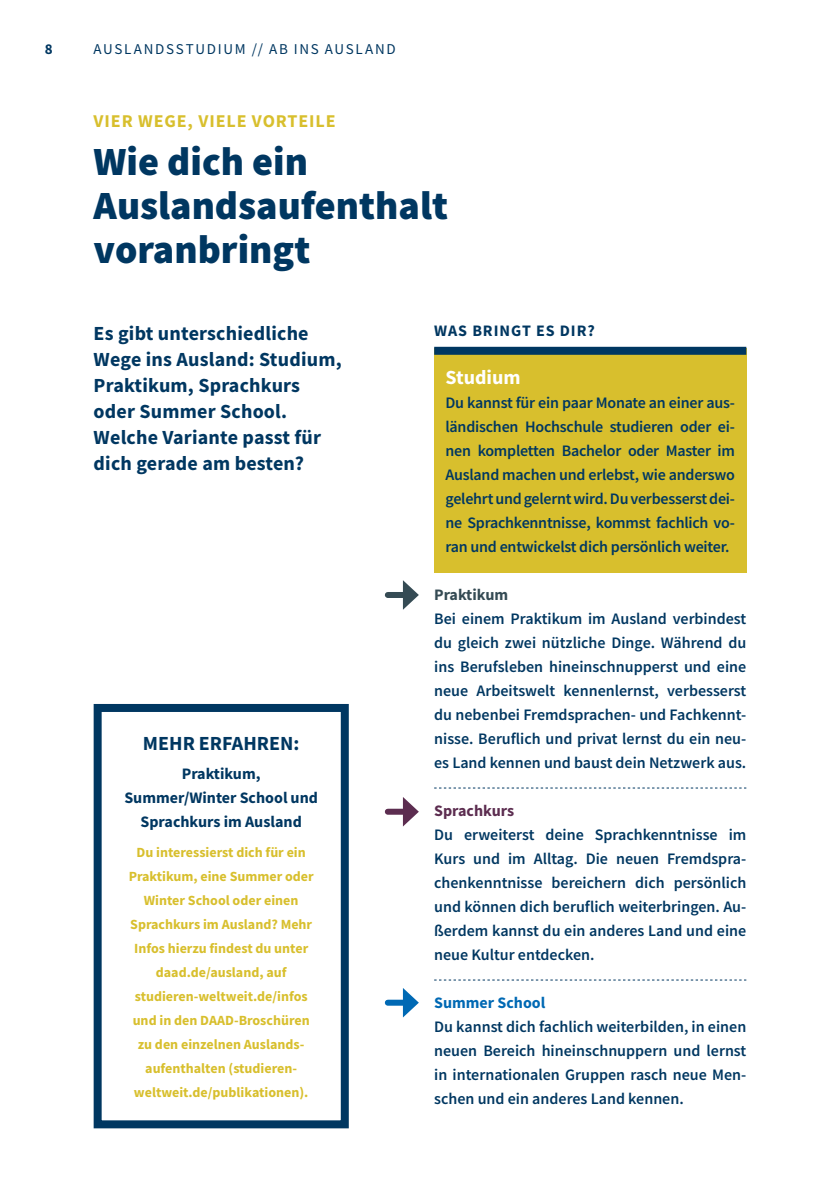
<style>
.page{position:relative;width:840px;height:1191px;background:#fff}
.page>*{position:absolute;margin:0;border:0;box-sizing:border-box;transform-origin:0 0}
.t1{font:900 40px/44px "Source Sans Pro";color:#003761}
.t2{font:700 20px/26px "Source Sans Pro";letter-spacing:.01em;color:#003761}
.t3{font:700 20px "Source Sans Pro";color:#fff}
.t4{font:700 18px "Source Sans Pro";letter-spacing:.05em;color:#d8bf2d}
.t5{font:600 16px/24px "Source Sans Pro";color:#003761;text-align:justify}
.t6{font:700 16px/24px "Source Sans Pro";color:#003761;text-align:center}
.t7{font:700 16px "Source Sans Pro";letter-spacing:.06em;color:#003761}
.t8{font:700 16px "Source Sans Pro";color:#0069b4}
.t9{font:700 16px "Source Sans Pro";color:#5c2d50}
.t10{font:700 16px "Source Sans Pro";color:#354b54}
.t11{font:15px "Source Sans Pro";letter-spacing:.11em;color:#003761}
.t12{font:700 15px "Source Sans Pro";color:#003761}
.t13{font:700 14px/24px "Source Sans Pro";color:#d8bf2d;text-align:center}
</style>
<div class="page">
<div style="left:434px;top:349px;width:312px;height:224px;background:#d8bf2d"></div>
<div style="left:387px;top:592px;width:21px;height:6px;background:#354b54"></div>
<svg style="left:402px;top:580px;width:16px;height:30px"></svg>
<div style="left:387px;top:999px;width:21px;height:6px;background:#0069b4"></div>
<svg style="left:402px;top:988px;width:16px;height:29px"></svg>
<div style="left:387px;top:808px;width:21px;height:6px;background:#5c2d50"></div>
<svg style="left:402px;top:797px;width:16px;height:29px"></svg>
<div style="left:434px;top:347px;width:312px;height:8px;background:#003761"></div>
<svg style="left:434px;top:979px;width:312px;height:1px"></svg>
<svg style="left:434px;top:787px;width:312px;height:1px"></svg>
<div style="left:94px;top:704px;width:254px;height:424px;border:8px solid #003761"></div>
<p class="t12" style="left:45px;top:39px;width:9px">8</p>
<p class="t11" style="left:94px;top:40px;width:303px">AUSLANDSSTUDIUM // AB INS AUSLAND</p>
<h1 class="t4" style="left:94px;top:109px;width:243px">VIER WEGE, VIELE VORTEILE</h1>
<h2 class="t1" style="left:94px;top:139px;width:355px">Wie dich ein<br>Auslandsaufenthalt voranbringt</h2>
<p class="t2" style="left:94px;top:320px;width:249px">Es gibt unterschiedliche<br>Wege ins Ausland: Studium,<br>Praktikum, Sprachkurs oder Summer School.<br>Welche Variante passt für dich gerade am besten?</p>
<h3 class="t7" style="left:434px;top:320px;width:162px">WAS BRINGT ES DIR?</h3>
<h4 class="t3" style="left:445px;top:364px;width:77px">Studium</h4>
<p class="t5" style="left:445px;top:391px;width:291px">Du kannst für ein paar Monate an einer aus&shy;ländischen Hochschule studieren oder ei&shy;nen kompletten Bachelor oder Master im Ausland machen und erlebst, wie anderswo gelehrt und gelernt wird. Du verbesserst dei&shy;ne Sprachkenntnisse, kommst fachlich vo&shy;ran und entwickelst dich persönlich weiter.</p>
<h4 class="t10" style="left:434px;top:584px;width:75px">Praktikum</h4>
<p class="t5" style="left:434px;top:607px;width:313px">Bei einem Praktikum im Ausland verbindest du gleich zwei nützliche Dinge. Während du ins Berufsleben hineinschnupperst und eine neue Arbeitswelt kennenlernst, verbesserst du nebenbei Fremdsprachen- und Fachkennt&shy;nisse. Beruflich und privat lernst du ein neu&shy;es Land kennen und baust dein Netzwerk aus.</p>
<h4 class="t9" style="left:434px;top:800px;width:81px">Sprachkurs</h4>
<p class="t5" style="left:434px;top:823px;width:313px">Du erweiterst deine Sprachkenntnisse im Kurs und im Alltag. Die neuen Fremdspra&shy;chenkenntnisse bereichern dich persönlich und können dich beruflich weiterbringen. Au&shy;ßerdem kannst du ein anderes Land und eine neue Kultur entdecken.</p>
<h4 class="t8" style="left:434px;top:992px;width:113px">Summer School</h4>
<p class="t5" style="left:434px;top:1015px;width:313px">Du kannst dich fachlich weiterbilden, in einen neuen Bereich hineinschnuppern und lernst in internationalen Gruppen rasch neue Men&shy;schen und ein anderes Land kennen.</p>
<h4 class="t2" style="left:143px;top:729px;width:158px">MEHR ERFAHREN:</h4>
<h5 class="t6" style="left:124px;top:762px;width:195px">Praktikum,<br>Summer/Winter School und<br>Sprachkurs im Ausland</h5>
<p class="t13" style="left:129px;top:840px;width:186px">Du interessierst dich für ein<br>Praktikum, eine Summer oder<br>Winter School oder einen<br>Sprachkurs im Ausland? Mehr<br>Infos hierzu findest du unter daad.de/ausland, auf studieren-weltweit.de/infos und in den DAAD-Broschüren zu den einzelnen Auslands&shy;aufenthalten (studieren&shy;weltweit.de/publikationen).</p>
</div>
